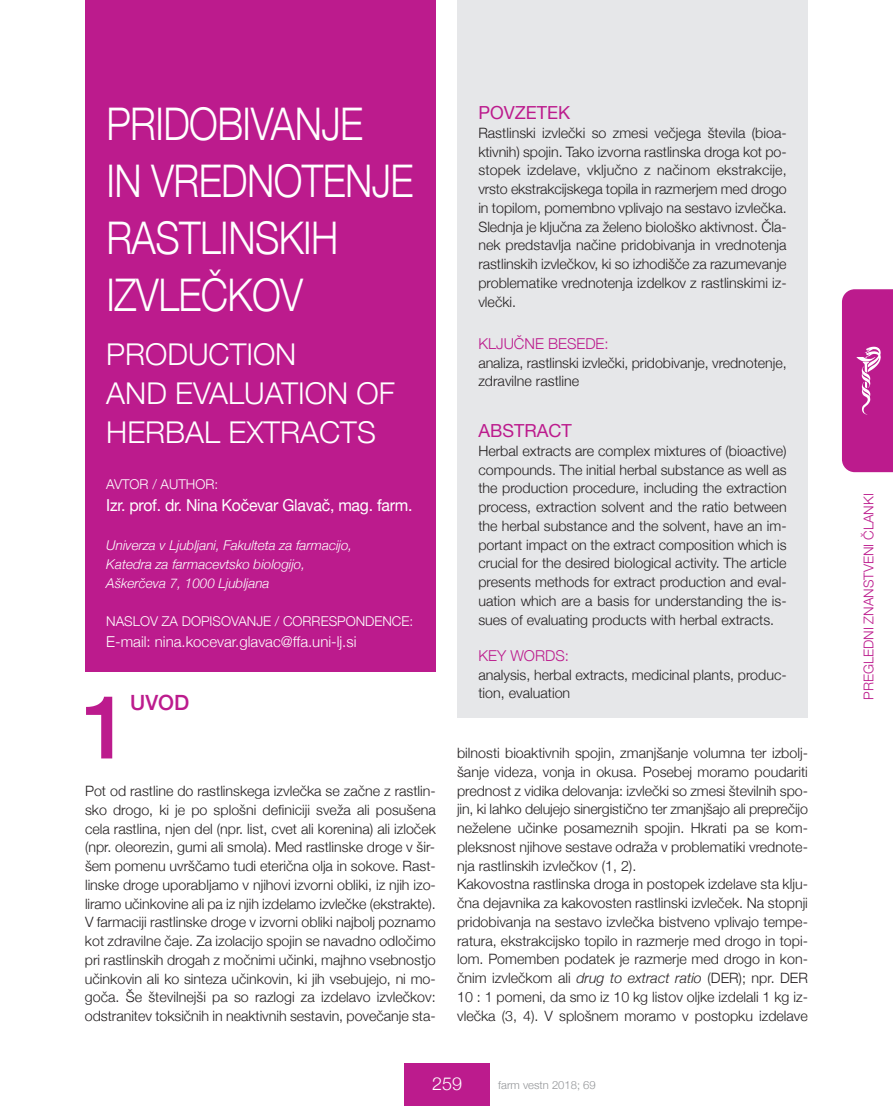
<style>
.page{position:relative;width:893px;height:1106px;background:#fff}
.page>*{position:absolute;margin:0;border:0;box-sizing:border-box;transform-origin:0 0}
.t1{font:500 88.2px "Helvetica Neue";color:#bc1b8d}
.t2{font:300 45px/57px "Helvetica Neue";letter-spacing:-.015em;color:#fff;scale:.86 1}
.t3{font:300 30px/39px "Helvetica Neue";color:#fff}
.t4{font:500 21px "Helvetica Neue";color:#bc1b8d}
.t5{font:18px "Helvetica Neue";color:#bc1b8d}
.t6{font:300 18px "Helvetica Neue";color:#fff}
.t7{font:16.5px "Helvetica Neue";letter-spacing:-.015em;color:#fff;scale:.96 1}
.t8{font:300 15px "Helvetica Neue";color:#fff}
.t9{font:300 15px "Helvetica Neue";color:#bc1b8d}
.t10{font:300 14.25px/18.8px "Helvetica Neue";color:#231f20;text-align:justify}
.t11{font:italic 300 13.5px/18.9px "Helvetica Neue";color:#fff}
.t12{font:300 13.5px "Helvetica Neue";color:#fff}
.t13{font:300 13.5px "Helvetica Neue";color:#bc1b8d}
.t14{font:300 11.25px "Helvetica Neue";color:#939598}
.s1{font-style:italic}
</style>
<div class="page">
<div style="left:405px;top:1063px;width:85px;height:43px;background:#bc1b8d"></div>
<svg style="left:842px;top:289px;width:51px;height:183px;background:#bf2692"></svg>
<div style="left:85px;top:0;width:351px;height:671px;background:#bc1b8d"></div>
<div style="left:457px;top:0;width:351px;height:718px;background:#e6e7e9"></div>
<h2 class="t2" style="left:106px;top:95px;width:359px">PRIDOBIVANJE<br>IN VREDNOTENJE<br>RASTLINSKIH<br>IZVLEČKOV</h2>
<h3 class="t3" style="left:106px;top:334px;width:290px">PRODUCTION<br>AND EVALUATION Of<br>HERBAL ExTRACTS</h3>
<p class="t12" style="left:106px;top:476px;width:113px">AVTOR / AUTHOR:</p>
<p class="t7" style="left:106px;top:495px;width:320px">Izr. prof. dr. Nina Kočevar Glavač, mag. farm.</p>
<p class="t11" style="left:106px;top:535px;width:248px">Univerza v Ljubljani, Fakulteta za farmacijo,<br>Katedra za farmacevtsko biologijo,<br>Aškerčeva 7, 1000 Ljubljana</p>
<p class="t12" style="left:106px;top:613px;width:308px">NASLOV ZA DOPISOVANJE / CORRESPONDENCE:</p>
<p class="t8" style="left:106px;top:632px;width:252px">E-mail: nina.kocevar.glavac@ffa.uni-lj.si</p>
<h1 class="t1" style="left:81px;top:672px;width:51px">1</h1>
<h3 class="t4" style="left:130px;top:690px;width:61px">Uvod</h3>
<p class="t10" style="left:85px;top:781px;width:352px">Pot od rastline do rastlinskega izvlečka se začne z rastlin&shy;sko drogo, ki je po splošni definiciji sveža ali posušena cela rastlina, njen del (npr. list, cvet ali korenina) ali izloček (npr. oleorezin, gumi ali smola). Med rastlinske droge v šir&shy;šem pomenu uvrščamo tudi eterična olja in sokove. Rast&shy;linske droge uporabljamo v njihovi izvorni obliki, iz njih izo&shy;liramo učinkovine ali pa iz njih izdelamo izvlečke (ekstrakte).<br>V farmaciji rastlinske droge v izvorni obliki najbolj poznamo kot zdravilne čaje. Za izolacijo spojin se navadno odločimo pri rastlinskih drogah z močnimi učinki, majhno vsebnostjo učinkovin ali ko sinteza učinkovin, ki jih vsebujejo, ni mo&shy;goča. Še številnejši pa so razlogi za izdelavo izvlečkov: odstranitev toksičnih in neaktivnih sestavin, povečanje sta-</p>
<p class="t5" style="left:478px;top:102px;width:93px">POVZETEK</p>
<p class="t10" style="left:478px;top:123px;width:310px">Rastlinski izvlečki so zmesi večjega števila (bioa&shy;ktivnih) spojin. Tako izvorna rastlinska droga kot po&shy;stopek izdelave, vključno z načinom ekstrakcije, vrsto ekstrakcijskega topila in razmerjem med drogo in topilom, pomembno vplivajo na sestavo izvlečka.<br>Slednja je ključna za želeno biološko aktivnost. Čla&shy;nek predstavlja načine pridobivanja in vrednotenja rastlinskih izvlečkov, ki so izhodišče za razumevanje problematike vrednotenja izdelkov z rastlinskimi iz&shy;vlečki.</p>
<p class="t9" style="left:478px;top:334px;width:132px">KLJUČNE BESEDE:</p>
<p class="t10" style="left:478px;top:353px;width:310px">analiza, rastlinski izvlečki, pridobivanje, vrednotenje, zdravilne rastline</p>
<p class="t5" style="left:478px;top:420px;width:95px">ABSTRACT</p>
<p class="t10" style="left:478px;top:441px;width:310px">Herbal extracts are complex mixtures of (bioactive) compounds. The initial herbal substance as well as the production procedure, including the extraction process, extraction solvent and the ratio between the herbal substance and the solvent, have an im&shy;portant impact on the extract composition which is crucial for the desired biological activity. The article presents methods for extract production and eval&shy;uation which are a basis for understanding the is&shy;sues of evaluating products with herbal extracts.</p>
<p class="t9" style="left:478px;top:646px;width:92px">KEY WORDS:</p>
<p class="t10" style="left:478px;top:664px;width:310px">analysis, herbal extracts, medicinal plants, produc&shy;tion, evaluation</p>
<p class="t10" style="left:457px;top:743px;width:352px;text-align:left">bilnosti bioaktivnih spojin, zmanjšanje volumna ter izbolj&shy;šanje videza, vonja in okusa. Posebej moramo poudariti prednost z vidika delovanja: izvlečki so zmesi številnih spo&shy;jin, ki lahko delujejo sinergistično ter zmanjšajo ali preprečijo neželene učinke posameznih spojin. Hkrati pa se kom&shy;pleksnost njihove sestave odraža v problematiki vrednote&shy;nja rastlinskih izvlečkov (1, 2).<br>Kakovostna rastlinska droga in postopek izdelave sta klju&shy;čna dejavnika za kakovosten rastlinski izvleček. Na stopnji pridobivanja na sestavo izvlečka bistveno vplivajo tempe&shy;ratura, ekstrakcijsko topilo in razmerje med drogo in topi&shy;lom. Pomemben podatek je razmerje med drogo in kon&shy;čnim izvlečkom ali <span class="s1">drug to extract ratio</span> (DER); npr. DER 10 : 1 pomeni, da smo iz 10 kg listov oljke izdelali 1 kg iz&shy;vlečka (3, 4). V splošnem moramo v postopku izdelave</p>
<p class="t6" style="left:432px;top:1072px;width:32px">259</p>
<p class="t14" style="left:498px;top:1078px;width:99px">farm vestn 2018; 69</p>
<p class="t13" style="left:860px;top:700px;width:208px;rotate:-90deg">PREGLEDNI ZNANSTVENI ČLANKI</p>
</div>
